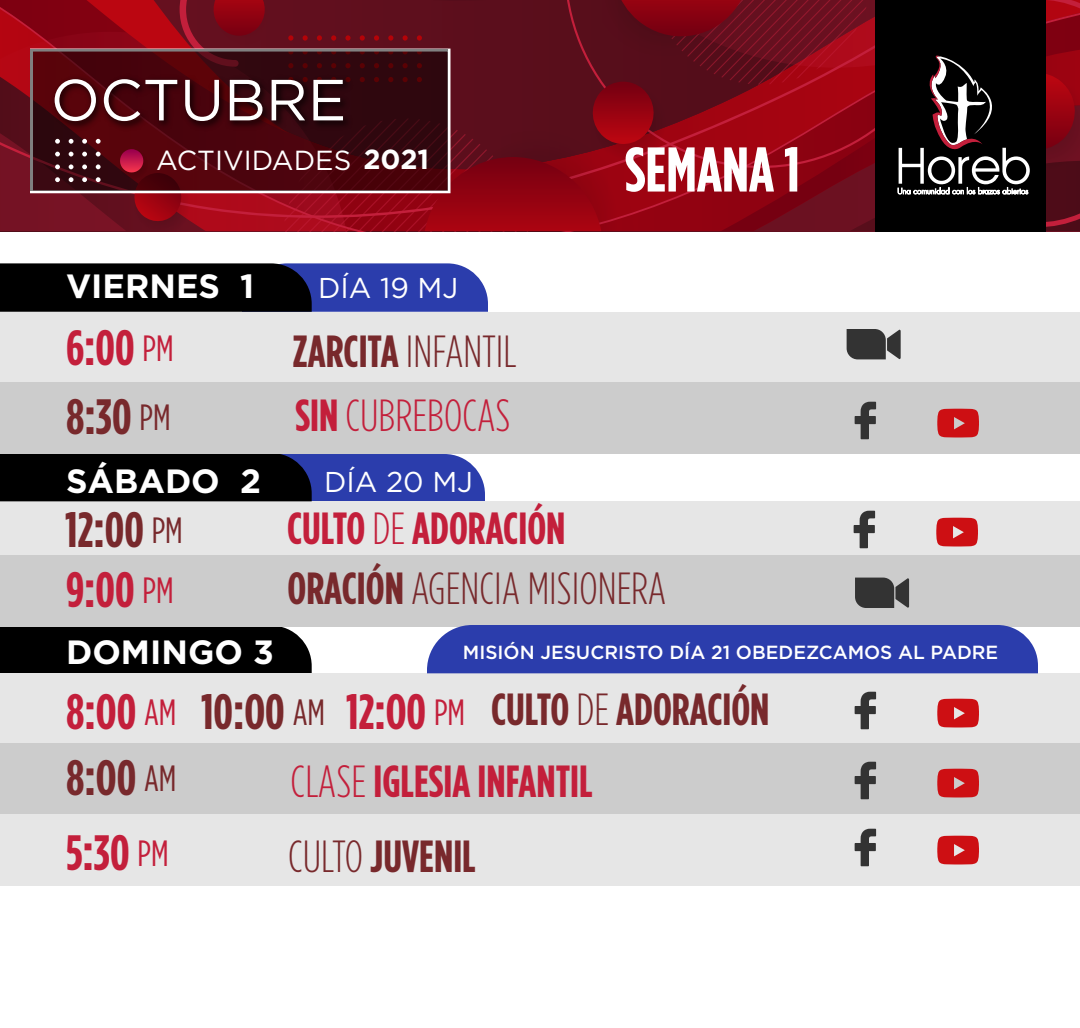
<style>
.page{position:relative;width:1080px;height:1028px;background:#fff}
.page>*{position:absolute;margin:0;border:0;box-sizing:border-box;transform-origin:0 0}
.t1{font:700 63px "Gotham Condensed";color:#fff}
.t2{font:57.9px "Gotham";color:#fff}
.t3{font:700 49.6px/66px "Gotham Condensed";color:#c31f3b}
.t4{font:700 49.6px "Gotham Condensed";color:#78292c}
.t5{font:300 45px "Gotham Condensed";color:#78292c}
.t6{font:700 45px "Gotham Condensed";color:#c31f3b}
.t7{font:700 45px "Gotham Condensed";color:#78292c}
.t8{font:300 45px "Gotham Condensed";color:#c31f3b}
.t9{font:700 33.6px "Gotham";color:#fff}
.t10{font:28.7px "Gotham";color:#fff}
.t11{font:27.6px "Gotham";color:#fff}
.t12{font:500 19px "Gotham";color:#fff}
.s1{font-weight:700}
.s2{font-weight:400;font-size:36.5px}
.s3{font-weight:300}
.s4{color:#78292c}
.s5{font-weight:400;font-size:36.5px;color:#78292c}
.s6{color:#c31f3b}
.s7{font-weight:400;font-size:36.5px;color:#c31f3b}
</style>
<div class="page">
<div style="left:0;top:501px;width:1080px;height:57px;background:#e6e6e6"></div>
<div style="left:0;top:626px;width:312px;height:48px;background:#000"></div>
<svg style="left:0;top:263px;width:488px;height:49px;background:#161c44"></svg>
<svg style="left:0;top:453px;width:485px;height:49px;background:#191f45"></svg>
<div style="left:0;top:674px;width:1080px;height:71px;background:#e6e6e6"></div>
<div style="left:0;top:744px;width:1080px;height:71px;background:#ccc"></div>
<div style="left:0;top:814px;width:1080px;height:71px;background:#e6e6e6"></div>
<div style="left:0;top:313px;width:1080px;height:71px;background:#e6e6e6"></div>
<svg style="left:0;top:0;width:69px;height:231px;background:#820d1d"></svg>
<svg style="left:30px;top:49px;width:39px;height:142px;background:#491920"></svg>
<svg style="left:55px;top:177px;width:5px;height:5px"></svg>
<svg style="left:55px;top:164px;width:5px;height:5px"></svg>
<svg style="left:55px;top:152px;width:5px;height:4px"></svg>
<svg style="left:69px;top:0;width:1011px;height:231px;background:#630e19"></svg>
<svg style="left:854px;top:511px;width:21px;height:37px"></svg>
<svg style="left:936px;top:518px;width:42px;height:28px"></svg>
<svg style="left:855px;top:692px;width:21px;height:37px"></svg>
<svg style="left:937px;top:699px;width:42px;height:28px"></svg>
<svg style="left:855px;top:762px;width:21px;height:37px"></svg>
<svg style="left:937px;top:769px;width:42px;height:28px"></svg>
<svg style="left:855px;top:829px;width:21px;height:37px"></svg>
<svg style="left:937px;top:836px;width:42px;height:28px"></svg>
<svg style="left:847px;top:329px;width:54px;height:30px;background:#4a4a4a"></svg>
<div style="left:0;top:382px;width:1080px;height:71px;background:#ccc"></div>
<svg style="left:855px;top:402px;width:21px;height:37px"></svg>
<svg style="left:937px;top:409px;width:42px;height:28px"></svg>
<div style="left:0;top:555px;width:1080px;height:71px;background:#ccc"></div>
<img style="left:44px;top:65px;width:314px;height:81px">
<svg style="left:855px;top:578px;width:54px;height:30px;background:#464646"></svg>
<div style="left:427px;top:625px;width:611px;height:48px;background:#2b3dac"></div>
<h2 class="t2" style="left:51px;top:63px;width:297px">OCTUBRE</h2>
<h3 class="t11" style="left:156px;top:142px;width:274px">ACTIVIDADES <span class="s1">2021</span></h3>
<h1 class="t1" style="left:625px;top:134px;width:177px">SEMANA 1</h1>
<h3 class="t9" style="left:66px;top:267px;width:190px">VIERNES 1</h3>
<h3 class="t3" style="left:66px;top:314px;width:109px">6:00 <span class="s2">PM</span></h3>
<h3 class="t10" style="left:318px;top:270px;width:142px">DÍA 19 MJ</h3>
<h3 class="t5" style="left:292px;top:328px;width:225px"><span class="s1">ZARCITA</span> INFANTIL</h3>
<h3 class="t4" style="left:66px;top:389px;width:106px">8:30 <span class="s2">PM</span></h3>
<h3 class="t8" style="left:295px;top:392px;width:217px"><span class="s1">SIN</span> CUBREBOCAS</h3>
<h3 class="t9" style="left:66px;top:461px;width:196px">SÁBADO 2</h3>
<h3 class="t10" style="left:324px;top:464px;width:151px">DÍA 20 MJ</h3>
<h3 class="t4" style="left:65px;top:502px;width:119px">12:00 <span class="s2">PM</span></h3>
<h3 class="t6" style="left:287px;top:503px;width:280px">CULTO <span class="s3">DE</span> ADORACIÓN</h3>
<h3 class="t3" style="left:66px;top:556px;width:109px">9:00 <span class="s2">PM</span></h3>
<h3 class="t5" style="left:287px;top:565px;width:380px"><span class="s1">ORACIÓN</span> AGENCIA MISIONERA</h3>
<h3 class="t9" style="left:66px;top:633px;width:209px">DOMINGO 3</h3>
<p class="t12" style="left:463px;top:640px;width:537px">MISIÓN JESUCRISTO DÍA 21 OBEDEZCAMOS AL PADRE</p>
<h3 class="t7" style="left:491px;top:684px;width:280px">CULTO <span class="s3">DE</span> ADORACIÓN</h3>
<h3 class="t3" style="left:66px;top:678px;width:112px">8:O0 <span class="s2">AM<br></span><span class="s4">8:O0</span> <span class="s5">AM</span></h3>
<h3 class="t4" style="left:201px;top:684px;width:266px">10:O0 <span class="s2">AM</span> <span class="s6">12:O0</span> <span class="s7">PM</span></h3>
<h3 class="t3" style="left:66px;top:818px;width:104px">5:30 <span class="s2">PM</span></h3>
<h3 class="t6" style="left:291px;top:756px;width:304px"><span class="s3">CLASE</span> IGLESIA INFANTIL</h3>
<h3 class="t7" style="left:288px;top:831px;width:189px"><span class="s3">CULTO</span> JUVENIL</h3>
</div>
